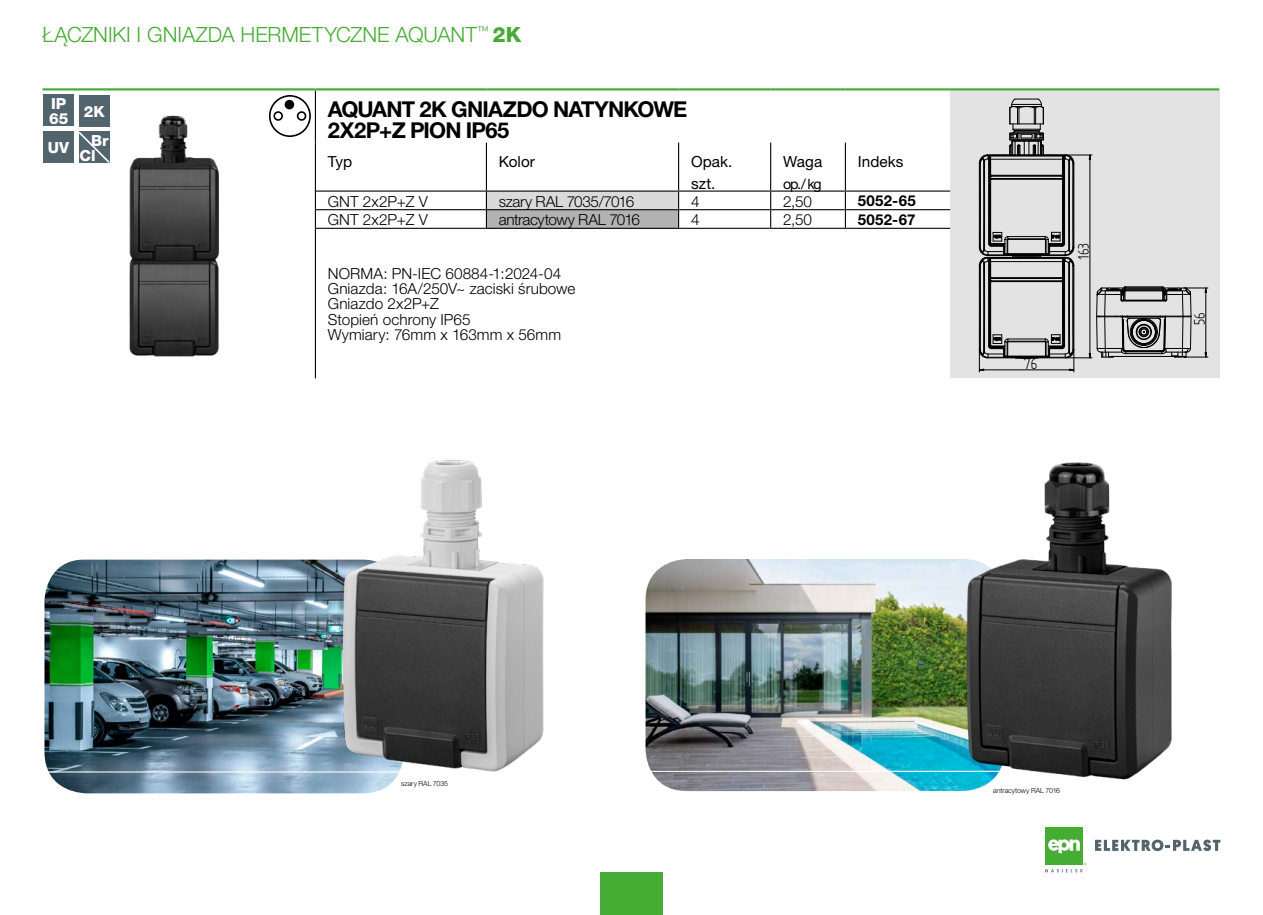
<style>
.page{position:relative;width:1263px;height:915px;background:#fff}
.page>*{position:absolute;margin:0;border:0;box-sizing:border-box;transform-origin:0 0}
.Normalny{font:700 21.9px/21.9px "Helvetica Neue CE";letter-spacing:-.035em;color:#000}
.t1{font:300 21px "Helvetica Neue CE";letter-spacing:-.005em;color:#45ac34}
.t2{font:17.55px "Solid Edge ISO";color:#000}
.Normalny-2{font:300 15.3px/15.3px "Helvetica Neue CE";letter-spacing:.005em;color:#000}
.t3{font:15.3px "Helvetica Neue CE";letter-spacing:.005em;color:#000}
.Normalny-3{font:300 15.3px "Helvetica Neue CE";letter-spacing:-.03em;color:#000}
.Normalny-4{font:300 15.3px "Helvetica Neue CE";letter-spacing:-.025em;color:#000}
.Normalny-5{font:800 15.3px "Helvetica Neue CE";color:#fff}
.t4{font:700 15px "Helvetica Neue CE";letter-spacing:.025em;color:#000}
.t5{font:14.25px "Helvetica Neue CE";color:#000}
.Normalny-6{font:300 7.05px "Helvetica Neue CE";letter-spacing:-.01em;color:#000}
.s1{font-weight:800}
</style>
<div class="page">
<div style="left:600px;top:872px;width:63px;height:42px;background:#45ac34"></div>
<div style="left:1045px;top:827px;width:38px;height:38px;background:#45ac34"></div>
<svg style="left:1048px;top:839px;width:32px;height:14px"></svg>
<svg style="left:1095px;top:839px;width:125px;height:11px"></svg>
<svg style="left:1045px;top:862px;width:41px;height:10px"></svg>
<div style="left:269px;top:95px;width:42px;height:42px;border:2px solid #000;border-radius:50%"></div>
<div style="left:273px;top:111px;width:10px;height:10px;border:2px solid #000;border-radius:50%"></div>
<div style="left:297px;top:111px;width:9px;height:10px;border:2px solid #000;border-radius:50%"></div>
<div style="left:285px;top:101px;width:8px;height:7px;background:#000;border-radius:50%"></div>
<div style="left:285px;top:100px;width:9px;height:9px;border:2px solid #000;border-radius:50%"></div>
<div style="left:950px;top:89px;width:269px;height:289px;background:#e3e3e3"></div>
<hr style="left:315px;top:90px;width:1px;height:52px;background:#000">
<svg style="left:315px;top:142px;width:635px;height:86px"></svg>
<hr style="left:315px;top:228px;width:1px;height:150px;background:#000">
<hr style="left:486px;top:142px;width:1px;height:48px;background:#000">
<hr style="left:678px;top:142px;width:1px;height:48px;background:#000">
<hr style="left:770px;top:142px;width:1px;height:48px;background:#000">
<hr style="left:845px;top:142px;width:1px;height:48px;background:#000">
<hr style="left:316px;top:190px;width:171px;height:1px;background:#000">
<hr style="left:316px;top:209px;width:170px;height:1px;background:#000">
<hr style="left:316px;top:228px;width:170px;height:1px;background:#000">
<hr style="left:487px;top:190px;width:192px;height:1px;background:#000">
<hr style="left:487px;top:209px;width:191px;height:1px;background:#000">
<hr style="left:486px;top:228px;width:193px;height:1px;background:#000">
<hr style="left:679px;top:190px;width:92px;height:1px;background:#000">
<hr style="left:771px;top:190px;width:74px;height:1px;background:#000">
<hr style="left:845px;top:190px;width:105px;height:1px;background:#000">
<hr style="left:846px;top:209px;width:104px;height:1px;background:#000">
<hr style="left:845px;top:228px;width:105px;height:1px;background:#000">
<hr style="left:679px;top:209px;width:92px;height:1px;background:#000">
<hr style="left:771px;top:209px;width:74px;height:1px;background:#000">
<hr style="left:679px;top:228px;width:92px;height:1px;background:#000">
<hr style="left:771px;top:228px;width:74px;height:1px;background:#000">
<hr style="left:43px;top:88px;width:272px;height:2px;background:#45ac34">
<hr style="left:315px;top:88px;width:171px;height:2px;background:#45ac34">
<hr style="left:486px;top:88px;width:193px;height:2px;background:#45ac34">
<hr style="left:679px;top:88px;width:92px;height:2px;background:#45ac34">
<hr style="left:771px;top:88px;width:74px;height:2px;background:#45ac34">
<hr style="left:845px;top:88px;width:105px;height:2px;background:#45ac34">
<hr style="left:950px;top:88px;width:269px;height:2px;background:#45ac34">
<img style="left:106px;top:115px;width:114px;height:242px">
<svg style="left:978px;top:99px;width:230px;height:273px"></svg>
<hr style="left:1205px;top:288px;width:1px;height:69px;background:#000">
<div style="left:43px;top:95px;width:31px;height:31px;background:#52646d"></div>
<div style="left:79px;top:95px;width:31px;height:31px;background:#52646d"></div>
<div style="left:43px;top:132px;width:31px;height:31px;background:#52646d"></div>
<svg style="left:79px;top:130px;width:32px;height:34px"></svg>
<img style="left:645px;top:559px;width:338px;height:231px">
<img style="left:44px;top:559px;width:354px;height:234px">
<hr style="left:636px;top:770px;width:552px;height:1px;background:#fff">
<hr style="left:36px;top:771px;width:551px;height:1px;background:#fff">
<img style="left:333px;top:460px;width:211px;height:315px">
<img style="left:958px;top:462px;width:214px;height:324px">
<h2 class="t1" style="left:43px;top:21px;width:480px">ŁĄCZNIKI I GNIAZDA HERMETYCZNE AQUANT<sup>™</sup> <span class="s1">2K</span></h2>
<p class="Normalny-5" style="left:51px;top:94px;width:17px">IP</p>
<p class="Normalny-5" style="left:49px;top:109px;width:21px">65</p>
<p class="Normalny-5" style="left:48px;top:138px;width:23px">UV</p>
<p class="Normalny-5" style="left:84px;top:102px;width:22px">2K</p>
<p class="Normalny-5" style="left:91px;top:131px;width:19px">Br</p>
<p class="Normalny-5" style="left:80px;top:146px;width:18px">Cl</p>
<p class="Normalny" style="left:328px;top:98px;width:361px">AQUANT 2K GNIAZDO NATYNKOWE<br>2X2P+Z PION IP65</p>
<p class="t3" style="left:328px;top:152px;width:26px">Typ</p>
<p class="t3" style="left:499px;top:152px;width:38px">Kolor</p>
<p class="t3" style="left:691px;top:152px;width:43px">Opak.</p>
<p class="t3" style="left:691px;top:174px;width:26px">szt.</p>
<p class="t3" style="left:783px;top:152px;width:41px">Waga</p>
<p class="t5" style="left:783px;top:175px;width:40px">op./ kg</p>
<p class="t3" style="left:858px;top:152px;width:47px">Indeks</p>
<p class="Normalny-2" style="left:328px;top:193px;width:102px">GNT 2x2P+Z V</p>
<p class="Normalny-4" style="left:499px;top:192px;width:137px">szary RAL 7035/7016</p>
<p class="Normalny-2" style="left:691px;top:193px;width:10px">4</p>
<p class="Normalny-2" style="left:783px;top:193px;width:31px">2,50</p>
<p class="t4" style="left:858px;top:191px;width:60px">5052-65</p>
<p class="Normalny-2" style="left:328px;top:212px;width:102px">GNT 2x2P+Z V</p>
<p class="Normalny-3" style="left:499px;top:210px;width:143px">antracytowy RAL 7016</p>
<p class="Normalny-2" style="left:691px;top:212px;width:10px">4</p>
<p class="Normalny-2" style="left:783px;top:212px;width:31px">2,50</p>
<p class="t4" style="left:858px;top:210px;width:59px">5052-67</p>
<p class="Normalny-2" style="left:328px;top:265px;width:235px">NORMA: PN-IEC 60884-1:2024-04</p>
<p class="Normalny-2" style="left:328px;top:281px;width:249px">Gniazda: 16A/250V~ zaciski śrubowe</p>
<p class="Normalny-2" style="left:328px;top:296px;width:144px">Gniazdo 2x2P+Z<br>Stopień ochrony IP65</p>
<p class="Normalny-2" style="left:328px;top:327px;width:235px">Wymiary: 76mm x 163mm x 56mm</p>
<p class="t2" style="left:1024px;top:354px;width:15px">76</p>
<p class="t2" style="left:1074px;top:260px;width:18px;rotate:-90deg">163</p>
<p class="t2" style="left:1190px;top:325px;width:14px;rotate:-90deg">56</p>
<p class="Normalny-6" style="left:401px;top:779px;width:49px">szary RAL 7035</p>
<p class="Normalny-6" style="left:993px;top:785px;width:68px">antracytowy RAL 7016</p>
</div>
